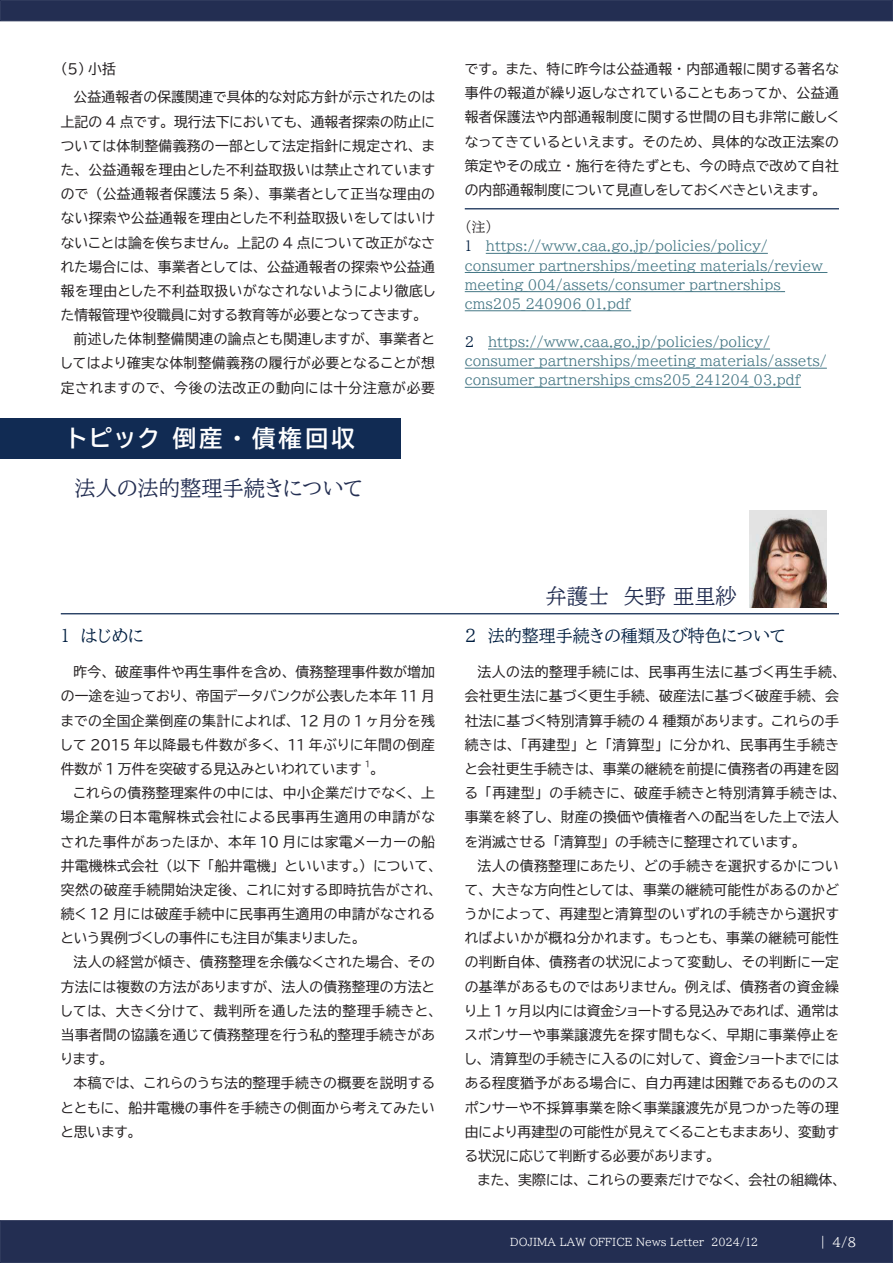
<style>
.page{position:relative;width:893px;height:1263px;background:#fff}
.page>*{position:absolute;margin:0;border:0;box-sizing:border-box;transform-origin:0 0}
.t1{font:700 23.4px "BIZUDP Gothic";letter-spacing:.13em;color:#fff}
.t2{font:21.3px "BIZUDP Mincho";color:#232e52}
.t3{font:16.95px "BIZUDP Mincho";color:#001e40}
.t4{font:13.8px/24.2px "BIZUDP Gothic";letter-spacing:.02em;color:#231f20;text-align:justify}
.t5{font:13.8px/19.2px "BIZUDP Mincho";color:#467886}
.t6{font:13.8px "BIZUDP Gothic";color:#231f20}
.t7{font:13.8px "BIZUDP Gothic";letter-spacing:.055em;color:#231f20}
.t8{font:13.8px "BIZUDP Gothic";letter-spacing:.05em;color:#231f20}
.t9{font:12.75px "BIZUDP Mincho";color:#fff}
.t10{font:10.65px "BIZUDP Mincho";color:#fff}
.t11{font:8.1px "BIZUDP Gothic";color:#231f20}
.s1{color:#231f20}
.s2{color:#001e40}
</style>
<div class="page">
<div style="left:0;top:1220px;width:893px;height:43px;background:#232e52;border:1px solid #232e52"></div>
<div style="left:0;top:0;width:893px;height:21px;background:#232e52;border:1px solid #232e52"></div>
<hr style="left:486px;top:253px;width:282px;height:1px;background:#467886">
<hr style="left:465px;top:272px;width:362px;height:1px;background:#467886">
<hr style="left:465px;top:291px;width:320px;height:1px;background:#467886">
<hr style="left:465px;top:310px;width:166px;height:1px;background:#467886">
<hr style="left:488px;top:349px;width:282px;height:1px;background:#467886">
<hr style="left:465px;top:368px;width:362px;height:1px;background:#467886">
<hr style="left:465px;top:387px;width:336px;height:1px;background:#467886">
<hr style="left:465px;top:208px;width:374px;height:1px;background:#112b53">
<div style="left:0;top:418px;width:401px;height:41px;background:#112b53"></div>
<hr style="left:61px;top:613px;width:778px;height:1px;background:#112b53">
<img style="left:750px;top:511px;width:77px;height:96px">
<p class="t4" style="left:74px;top:54px;width:363px;line-height:28.5px;text-indent:-13px">(5) 小括<br>公益通報者の保護関連で具体的な対応方針が示されたのは</p>
<p class="t6" style="left:61px;top:114px;width:376px">上記の 4 点です。現行法下においても、通報者探索の防止に</p>
<p class="t4" style="left:61px;top:133px;width:376px">ついては体制整備義務の一部として法定指針に規定され、ま</p>
<p class="t4" style="left:61px;top:158px;width:376px">た、公益通報を理由とした不利益取扱いは禁止されています</p>
<p class="t4" style="left:61px;top:182px;width:376px">ので（公益通報者保護法 5 条）、事業者として正当な理由の</p>
<p class="t4" style="left:61px;top:206px;width:376px">ない探索や公益通報を理由とした不利益取扱いをしてはいけ</p>
<p class="t4" style="left:61px;top:230px;width:376px">ないことは論を俟ちません。上記の 4 点について改正がなさ</p>
<p class="t4" style="left:61px;top:254px;width:376px">れた場合には、事業者としては、公益通報者の探索や公益通</p>
<p class="t4" style="left:61px;top:279px;width:376px">報を理由とした不利益取扱いがなされないようにより徹底し</p>
<p class="t6" style="left:61px;top:308px;width:362px">た情報管理や役職員に対する教育等が必要となってきます。</p>
<p class="t4" style="left:74px;top:327px;width:363px">前述した体制整備関連の論点とも関連しますが、事業者と</p>
<p class="t4" style="left:61px;top:351px;width:376px">してはより確実な体制整備義務の履行が必要となることが想</p>
<p class="t7" style="left:61px;top:380px;width:376px">定されますので、今後の法改正の動向には十分注意が必要</p>
<h1 class="t1" style="left:68px;top:427px;width:288px">トピック 倒産・債権回収</h1>
<h2 class="t2" style="left:75px;top:477px;width:290px">法人の法的整理手続きについて</h2>
<p class="t4" style="left:465px;top:57px;width:376px">です。また、特に昨今は公益通報・内部通報に関する著名な事件の報道が繰り返しなされていることもあってか、公益通報者保護法や内部通報制度に関する世間の目も非常に厳しくなってきているといえます。そのため、具体的な改正法案の策定やその成立・施行を待たずとも、今の時点で改めて自社の内部通報制度について見直しをしておくべきといえます。</p>
<p class="t5" style="left:465px;top:217px;width:364px"><span class="s1">（注）<br></span><span class="s2">1　</span> https://www.caa.go.jp/policies/policy/ consumer_partnerships/meeting_materials/review_ meeting_004/assets/consumer_partnerships_ cms205_240906_01.pdf</p>
<p class="t5" style="left:465px;top:332px;width:364px"><span class="s2">2　</span> https://www.caa.go.jp/policies/policy/ consumer_partnerships/meeting_materials/assets/ consumer_partnerships_cms205_241204_03.pdf</p>
<p class="t3" style="left:61px;top:627px;width:85px">1　はじめに</p>
<p class="t4" style="left:61px;top:660px;width:376px;text-indent:13px">昨今、破産事件や再生事件を含め、債務整理事件数が増加の一途を辿っており、帝国データバンクが公表した本年 11 月までの全国企業倒産の集計によれば、 12 月の 1 ヶ月分を残して 2015 年以降最も件数が多く、 11 年ぶりに年間の倒産件数が 1 万件を突破する見込みといわれています</p>
<p class="t11" style="left:365px;top:760px;width:7px">1</p>
<p class="t4" style="left:370px;top:757px;width:10px">。</p>
<p class="t4" style="left:74px;top:781px;width:363px">これらの債務整理案件の中には、中小企業だけでなく、上</p>
<p class="t8" style="left:61px;top:810px;width:376px">場企業の日本電解株式会社による民事再生適用の申請がな</p>
<p class="t4" style="left:61px;top:829px;width:376px">された事件があったほか、本年 10 月には家電メーカーの船</p>
<p class="t4" style="left:61px;top:853px;width:377px">井電機株式会社（以下「船井電機」といいます。）について、</p>
<p class="t4" style="left:61px;top:877px;width:377px">突然の破産手続開始決定後、これに対する即時抗告がされ、</p>
<p class="t4" style="left:61px;top:902px;width:376px">続く 12 月には破産手続中に民事再生適用の申請がなされる</p>
<p class="t6" style="left:61px;top:931px;width:301px">という異例づくしの事件にも注目が集まりました。</p>
<p class="t4" style="left:74px;top:950px;width:363px">法人の経営が傾き、債務整理を余儀なくされた場合、その</p>
<p class="t4" style="left:61px;top:974px;width:376px">方法には複数の方法がありますが、法人の債務整理の方法と</p>
<p class="t7" style="left:61px;top:1004px;width:377px">しては、大きく分けて、裁判所を通した法的整理手続きと、</p>
<p class="t4" style="left:61px;top:1023px;width:376px">当事者間の協議を通じて債務整理を行う私的整理手続きがあ</p>
<p class="t4" style="left:61px;top:1047px;width:48px">ります。</p>
<p class="t4" style="left:74px;top:1071px;width:363px">本稿では、これらのうち法的整理手続きの概要を説明する</p>
<p class="t4" style="left:61px;top:1095px;width:376px">とともに、船井電機の事件を手続きの側面から考えてみたい</p>
<p class="t4" style="left:61px;top:1119px;width:77px">と思います。</p>
<h2 class="t2" style="left:546px;top:585px;width:193px">弁護士　矢野亜里紗</h2>
<p class="t3" style="left:465px;top:627px;width:322px">２　法的整理手続きの種類及び特色について</p>
<p class="t4" style="left:465px;top:660px;width:377px;text-indent:13px">法人の法的整理手続には、民事再生法に基づく再生手続、会社更生法に基づく更生手続、破産法に基づく破産手続、会社法に基づく特別清算手続の 4 種類があります。これらの手続きは、「再建型」と「清算型」に分かれ、民事再生手続きと会社更生手続きは、事業の継続を前提に債務者の再建を図る「再建型」の手続きに、破産手続きと特別清算手続きは、事業を終了し、財産の換価や債権者への配当をした上で法人を消滅させる「清算型」の手続きに整理されています。</p>
<p class="t4" style="left:465px;top:853px;width:376px;text-indent:13px">法人の債務整理にあたり、どの手続きを選択するかについて、大きな方向性としては、事業の継続可能性があるのかどうかによって、再建型と清算型のいずれの手続きから選択すればよいかが概ね分かれます。もっとも、事業の継続可能性の判断自体、債務者の状況によって変動し、その判断に一定の基準があるものではありません。例えば、債務者の資金繰り上 1 ヶ月以内には資金ショートする見込みであれば、通常はスポンサーや事業譲渡先を探す間もなく、早期に事業停止をし、清算型の手続きに入るのに対して、資金ショートまでにはある程度猶予がある場合に、自力再建は困難であるもののスポンサーや不採算事業を除く事業譲渡先が見つかった等の理由により再建型の可能性が見えてくることもままあり、変動する状況に応じて判断する必要があります。</p>
<p class="t4" style="left:477px;top:1168px;width:364px">また、実際には、これらの要素だけでなく、会社の組織体、</p>
<p class="t10" style="left:510px;top:1236px;width:249px">DOJIMA LAW OFFICE News Letter 2024/12</p>
<p class="t9" style="left:816px;top:1235px;width:41px">｜ 4/8</p>
</div>
